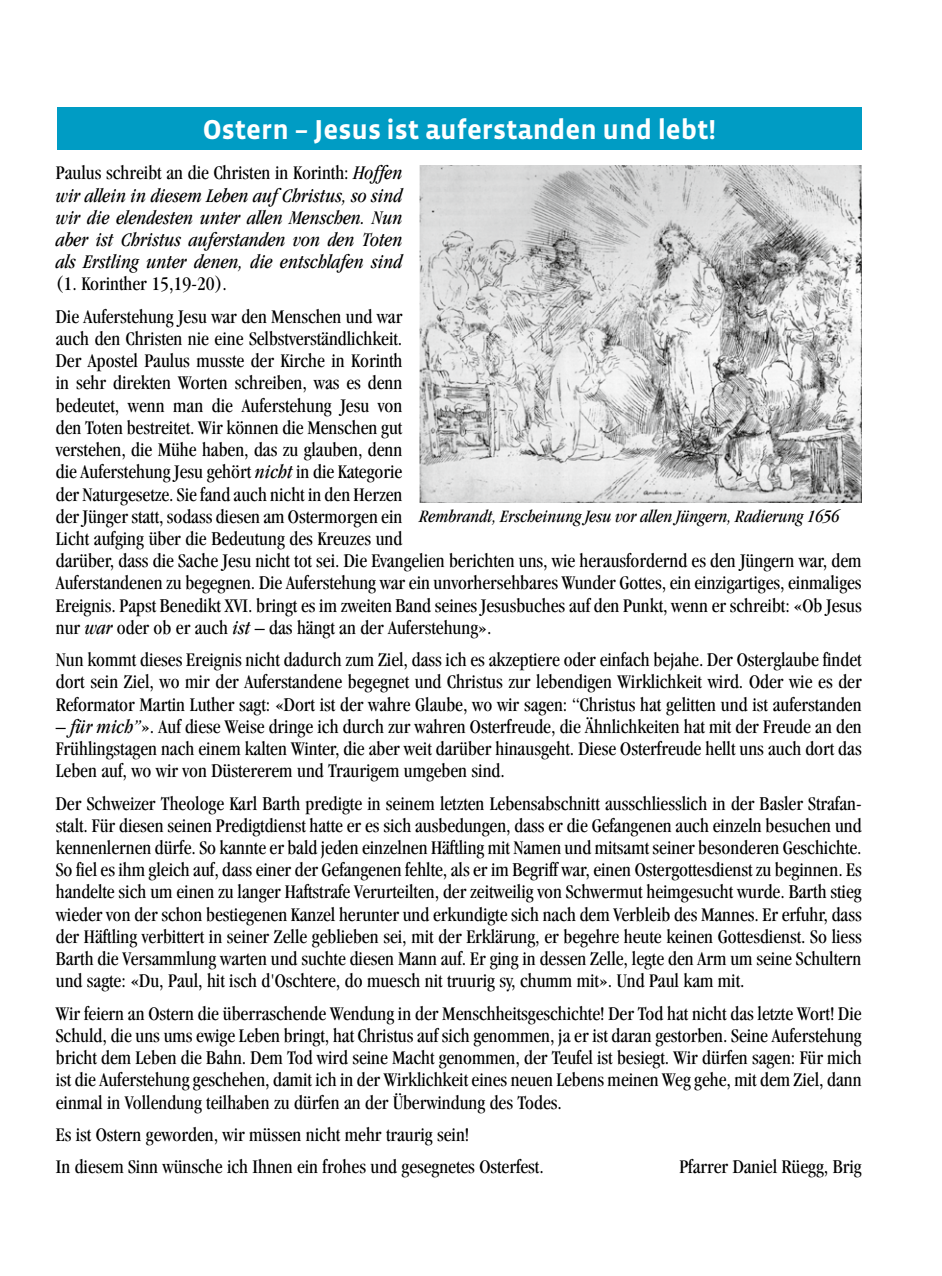
<style>
.page{position:relative;width:942px;height:1276px;background:#fff}
.page>*{position:absolute;margin:0;border:0;box-sizing:border-box;transform-origin:0 0}
.t1{font:700 28px "Vista Sans";color:#fff}
.t2{font:condensed 20px/22.2px "Garamond";color:#000;text-align:justify}
.t3{font:italic condensed 20px/22.2px "Garamond";color:#000;text-align:justify}
.t4{font:italic condensed 18px "Garamond";color:#000}
.s1{font-style:normal}
.s2{font-style:italic}
</style>
<div class="page">
<div style="left:57px;top:107px;width:804px;height:42px;background:#009cc4"></div>
<img style="left:419px;top:165px;width:442px;height:337px">
<h1 class="t1" style="left:203px;top:115px;width:514px">Ostern – Jesus ist auferstanden und lebt!</h1>
<p class="t3" style="left:56px;top:162px;width:348px"><span class="s1">Paulus schreibt an die Christen in Korinth:</span> Hoffen wir allein in diesem Leben auf Christus, so sind wir die elendesten unter allen Menschen. Nun aber ist Christus auferstanden von den Toten als Erstling unter denen, die entschlafen sind</p>
<p class="t2" style="left:56px;top:268px;width:348px;line-height:32.4px">(1. Korinther 15,19-20).<br>Die Auferstehung Jesu war den Menschen und war</p>
<p class="t2" style="left:56px;top:327px;width:807px;text-align:left">auch den Christen nie eine Selbstverständlichkeit.<br>Der Apostel Paulus musste der Kirche in Korinth<br>in sehr direkten Worten schreiben, was es denn<br>bedeutet, wenn man die Auferstehung Jesu von<br>den Toten bestreitet. Wir können die Menschen gut<br>verstehen, die Mühe haben, das zu glauben, denn<br>die Auferstehung Jesu gehört <span class="s2">nicht</span> in die Kategorie<br>der Naturgesetze. Sie fand auch nicht in den Herzen<br>der Jünger statt, sodass diesen am Ostermorgen ein<br>Licht aufging über die Bedeutung des Kreuzes und<br>darüber, dass die Sache Jesu nicht tot sei. Die Evangelien berichten uns, wie herausfordernd es den Jüngern war, dem Auferstandenen zu begegnen. Die Auferstehung war ein unvorhersehbares Wunder Gottes, ein einzigartiges, einmaliges Ereignis. Papst Benedikt XVI. bringt es im zweiten Band seines Jesusbuches auf den Punkt, wenn er schreibt: «Ob Jesus nur <span class="s2">war</span> oder ob er auch <span class="s2">ist</span> – das hängt an der Auferstehung».</p>
<p class="t2" style="left:56px;top:648px;width:807px">Nun kommt dieses Ereignis nicht dadurch zum Ziel, dass ich es akzeptiere oder einfach bejahe. Der Osterglaube findet dort sein Ziel, wo mir der Auferstandene begegnet und Christus zur lebendigen Wirklichkeit wird. Oder wie es der Reformator Martin Luther sagt: «Dort ist der wahre Glaube, wo wir sagen: “Christus hat gelitten und ist auferstanden</p>
<p class="t2" style="left:56px;top:715px;width:807px">– <span class="s2">für mich”</span>». Auf diese Weise dringe ich durch zur wahren Osterfreude, die Ähnlichkeiten hat mit der Freude an den Frühlingstagen nach einem kalten Winter, die aber weit darüber hinausgeht. Diese Osterfreude hellt uns auch dort das Leben auf, wo wir von Düstererem und Traurigem umgeben sind.</p>
<p class="t2" style="left:56px;top:792px;width:807px">Der Schweizer Theologe Karl Barth predigte in seinem letzten Lebensabschnitt ausschliesslich in der Basler Strafan&shy;stalt. Für diesen seinen Predigtdienst hatte er es sich ausbedungen, dass er die Gefangenen auch einzeln besuchen und kennenlernen dürfe. So kannte er bald jeden einzelnen Häftling mit Namen und mitsamt seiner besonderen Geschichte.<br>So fiel es ihm gleich auf, dass einer der Gefangenen fehlte, als er im Begriff war, einen Ostergottesdienst zu beginnen. Es handelte sich um einen zu langer Haftstrafe Verurteilten, der zeitweilig von Schwermut heimgesucht wurde. Barth stieg wieder von der schon bestiegenen Kanzel herunter und erkundigte sich nach dem Verbleib des Mannes. Er erfuhr, dass der Häftling verbittert in seiner Zelle geblieben sei, mit der Erklärung, er begehre heute keinen Gottesdienst. So liess Barth die Versammlung warten und suchte diesen Mann auf. Er ging in dessen Zelle, legte den Arm um seine Schultern und sagte: «Du, Paul, hit isch d'Oschtere, do muesch nit truurig sy, chumm mit». Und Paul kam mit.</p>
<p class="t2" style="left:56px;top:1002px;width:807px">Wir feiern an Ostern die überraschende Wendung in der Menschheitsgeschichte! Der Tod hat nicht das letzte Wort! Die Schuld, die uns ums ewige Leben bringt, hat Christus auf sich genommen, ja er ist daran gestorben. Seine Auferstehung bricht dem Leben die Bahn. Dem Tod wird seine Macht genommen, der Teufel ist besiegt. Wir dürfen sagen: Für mich ist die Auferstehung geschehen, damit ich in der Wirklichkeit eines neuen Lebens meinen Weg gehe, mit dem Ziel, dann einmal in Vollendung teilhaben zu dürfen an der Überwindung des Todes.</p>
<p class="t2" style="left:56px;top:1118px;width:489px;line-height:32.4px">Es ist Ostern geworden, wir müssen nicht mehr traurig sein!<br>In diesem Sinn wünsche ich Ihnen ein frohes und gesegnetes Osterfest.</p>
<p class="t4" style="left:419px;top:506px;width:421px">Rembrandt, Erscheinung Jesu vor allen Jüngern, Radierung 1656</p>
<p class="t2" style="left:679px;top:1155px;width:184px">Pfarrer Daniel Rüegg, Brig</p>
</div>
